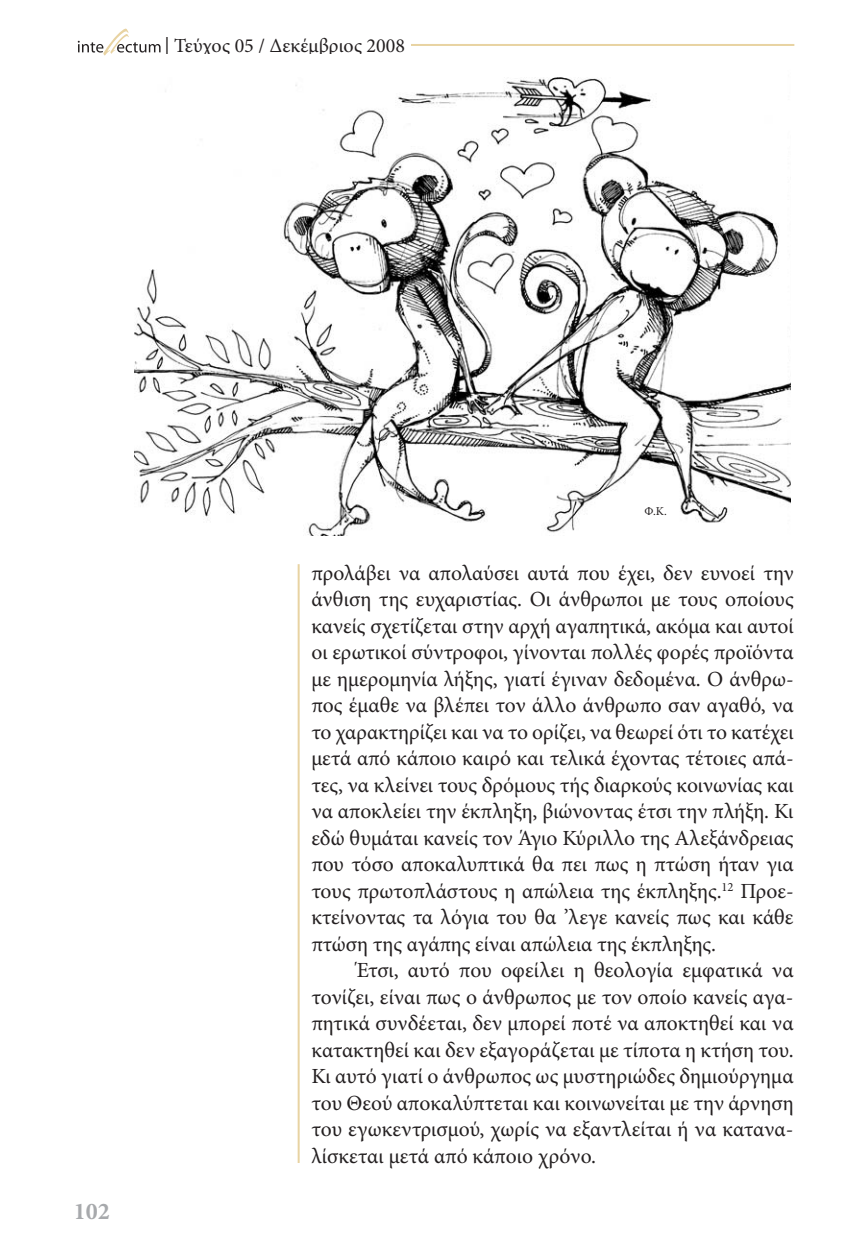
<style>
.page{position:relative;width:850px;height:1248px;background:#fff}
.page>*{position:absolute;margin:0;border:0;box-sizing:border-box;transform-origin:0 0}
.t1{font:700 24px "Minion Pro";color:#a7a9ac}
.t2{font:21.6px/26.6px "Minion Pro";letter-spacing:-.005em;color:#231f20;text-align:justify}
.t3{font:20px "Minion Pro";color:#231f20}
.t4{font:12px "Minion Pro";color:#231f20}
</style>
<div class="page">
<hr style="left:74px;top:44px;width:720px;height:2px;background:#e8d3a2">
<hr style="left:298px;top:564px;width:2px;height:599px;background:#e8d3a2">
<div style="left:74px;top:29px;width:337px;height:31px;background:#fff"></div>
<svg style="left:78px;top:29px;width:83px;height:27px"></svg>
<img style="left:134px;top:55px;width:657px;height:481px">
<p class="t3" style="left:165px;top:39px;width:242px">| Τεύχος 05 / Δεκέμβριος 2008</p>
<p class="t1" style="left:74px;top:1196px;width:37px">102</p>
<p class="t4" style="left:645px;top:507px;width:24px">Φ.Κ.</p>
<p class="t2" style="left:311px;top:562px;width:484px">προλάβει να απολαύσει αυτά που έχει, δεν ευνοεί την άνθιση της ευχαριστίας. Οι άνθρωποι με τους οποίους κανείς σχετίζεται στην αρχή αγαπητικά, ακόμα και αυτοί οι ερωτικοί σύντροφοι, γίνονται πολλές φορές προϊόντα με ημερομηνία λήξης, γιατί έγιναν δεδομένα. Ο άνθρω&shy;πος έμαθε να βλέπει τον άλλο άνθρωπο σαν αγαθό, να το χαρακτηρίζει και να το ορίζει, να θεωρεί ότι το κατέχει μετά από κάποιο καιρό και τελικά έχοντας τέτοιες απά&shy;τες, να κλείνει τους δρόμους τής διαρκούς κοινωνίας και να αποκλείει την έκπληξη, βιώνοντας έτσι την πλήξη. Κι εδώ θυμάται κανείς τον Άγιο Κύριλλο της Αλεξάνδρειας που τόσο αποκαλυπτικά θα πει πως η πτώση ήταν για τους πρωτοπλάστους η απώλεια της έκπληξης.<sup>12</sup> Προε&shy;κτείνοντας τα λόγια του θα ’λεγε κανείς πως και κάθε πτώση της αγάπης είναι απώλεια της έκπληξης.</p>
<p class="t2" style="left:311px;top:959px;width:484px;text-indent:45px">Έτσι, αυτό που οφείλει η θεολογία εμφατικά να τονίζει, είναι πως ο άνθρωπος με τον οποίο κανείς αγα&shy;πητικά συνδέεται, δεν μπορεί ποτέ να αποκτηθεί και να κατακτηθεί και δεν εξαγοράζεται με τίποτα η κτήση του.<br>Κι αυτό γιατί ο άνθρωπος ως μυστηριώδες δημιούργημα του Θεού αποκαλύπτεται και κοινωνείται με την άρνηση του εγωκεντρισμού, χωρίς να εξαντλείται ή να κατανα&shy;λίσκεται μετά από κάποιο χρόνο.</p>
</div>
